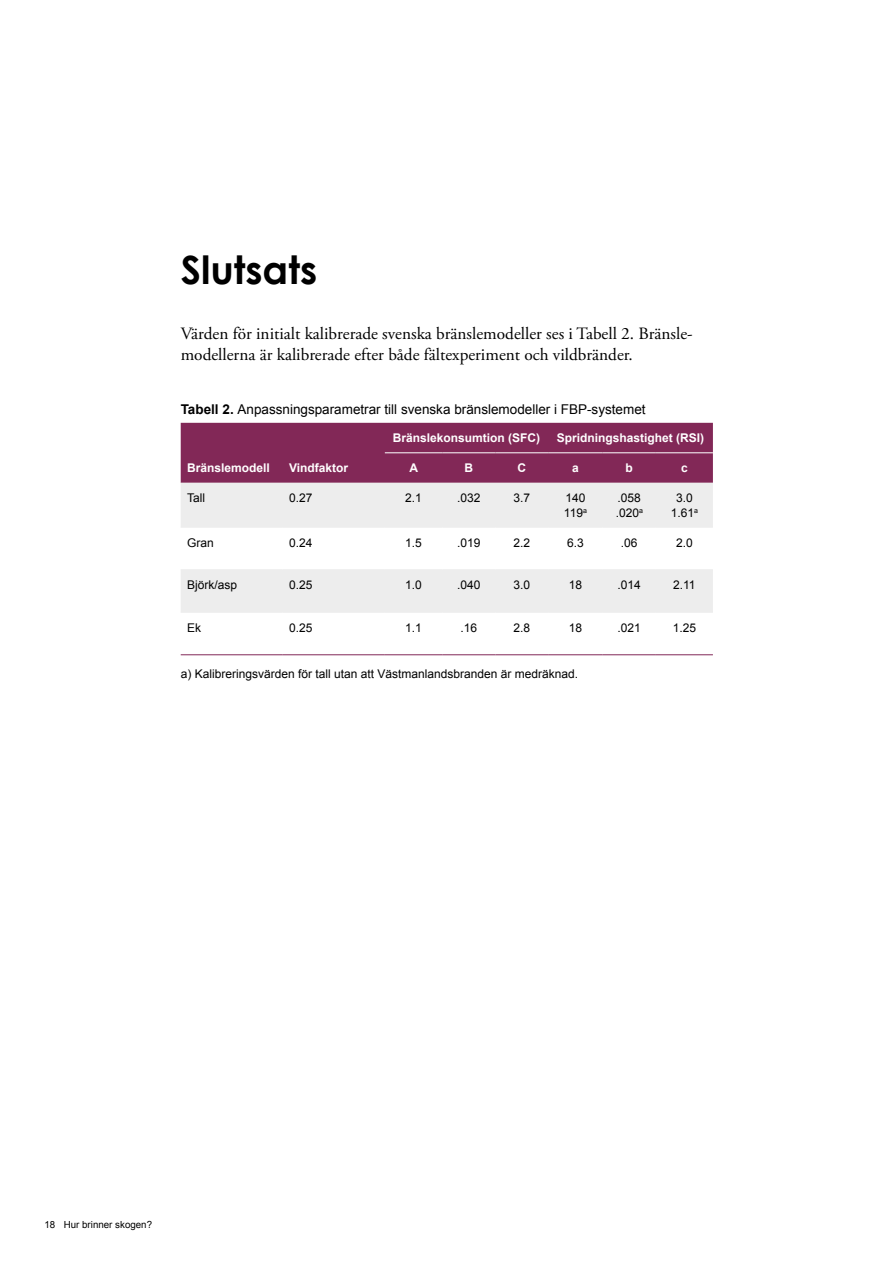
<style>
.page{position:relative;width:893px;height:1263px;background:#fff}
.page>*{position:absolute;margin:0;border:0;box-sizing:border-box;transform-origin:0 0}
.Kapitelrubrik_H1{font:700 39px "Century Gothic";color:#000}
.Brödtext_P{font:17.25px/20.7px "Adobe Garamond Pro";color:#000}
.t1{font:13.5px "Arial";color:#000}
.Text_höger_kolumn{font:12px/14.4px "Arial";color:#000}
.Rubrik_kolumn{font:700 12px "Arial";color:#fff}
.Byline{font:12px "Arial";color:#000}
.t2{font:9.75px "Arial";color:#000}
.s1{font-weight:700}
</style>
<div class="page">
<div style="left:181px;top:423px;width:532px;height:60px;background:#822857"></div>
<div style="left:181px;top:483px;width:532px;height:44px;background:#ededed"></div>
<div style="left:181px;top:570px;width:532px;height:42px;background:#ededed"></div>
<hr style="left:181px;top:527px;width:102px;height:1px;background:#ededed">
<hr style="left:283px;top:527px;width:102px;height:1px;background:#ededed">
<hr style="left:385px;top:527px;width:57px;height:1px;background:#ededed">
<hr style="left:442px;top:527px;width:53px;height:1px;background:#ededed">
<hr style="left:495px;top:527px;width:53px;height:1px;background:#ededed">
<hr style="left:548px;top:527px;width:55px;height:1px;background:#ededed">
<hr style="left:603px;top:527px;width:53px;height:1px;background:#ededed">
<hr style="left:656px;top:527px;width:57px;height:1px;background:#ededed">
<hr style="left:181px;top:569px;width:102px;height:1px;background:#ededed">
<hr style="left:283px;top:569px;width:102px;height:1px;background:#ededed">
<hr style="left:385px;top:569px;width:57px;height:1px;background:#ededed">
<hr style="left:442px;top:569px;width:53px;height:1px;background:#ededed">
<hr style="left:495px;top:569px;width:53px;height:1px;background:#ededed">
<hr style="left:548px;top:569px;width:55px;height:1px;background:#ededed">
<hr style="left:603px;top:569px;width:53px;height:1px;background:#ededed">
<hr style="left:656px;top:569px;width:57px;height:1px;background:#ededed">
<hr style="left:181px;top:612px;width:102px;height:1px;background:#ededed">
<hr style="left:283px;top:612px;width:102px;height:1px;background:#ededed">
<hr style="left:385px;top:612px;width:57px;height:1px;background:#ededed">
<hr style="left:442px;top:612px;width:53px;height:1px;background:#ededed">
<hr style="left:495px;top:612px;width:53px;height:1px;background:#ededed">
<hr style="left:548px;top:612px;width:55px;height:1px;background:#ededed">
<hr style="left:603px;top:612px;width:53px;height:1px;background:#ededed">
<hr style="left:656px;top:612px;width:57px;height:1px;background:#ededed">
<hr style="left:181px;top:654px;width:102px;height:1px;background:#822857">
<hr style="left:283px;top:654px;width:102px;height:1px;background:#822857">
<hr style="left:385px;top:654px;width:57px;height:1px;background:#822857">
<hr style="left:442px;top:654px;width:53px;height:1px;background:#822857">
<hr style="left:495px;top:654px;width:53px;height:1px;background:#822857">
<hr style="left:548px;top:654px;width:55px;height:1px;background:#822857">
<hr style="left:603px;top:654px;width:53px;height:1px;background:#822857">
<hr style="left:656px;top:654px;width:57px;height:1px;background:#822857">
<hr style="left:385px;top:452px;width:57px;height:1px;background:#fff">
<hr style="left:442px;top:452px;width:53px;height:1px;background:#fff">
<hr style="left:495px;top:452px;width:53px;height:1px;background:#fff">
<hr style="left:548px;top:452px;width:55px;height:1px;background:#fff">
<hr style="left:603px;top:452px;width:53px;height:1px;background:#fff">
<hr style="left:656px;top:452px;width:57px;height:1px;background:#fff">
<h1 class="Kapitelrubrik_H1" style="left:181px;top:241px;width:138px">Slutsats</h1>
<p class="Brödtext_P" style="left:181px;top:324px;width:513px">Värden för initialt kalibrerade svenska bränslemodeller ses i Tabell 2. Bränsle&shy;modellerna är kalibrerade efter både fältexperiment och vildbränder.</p>
<h2 class="t1" style="left:181px;top:401px;width:466px"><span class="s1">Tabell 2.</span> Anpassningsparametrar till svenska bränslemodeller i FBP-systemet</h2>
<p class="Rubrik_kolumn" style="left:393px;top:430px;width:149px">Bränslekonsumtion (SFC)</p>
<p class="Rubrik_kolumn" style="left:557px;top:430px;width:149px">Spridningshastighet (RSI)</p>
<p class="Rubrik_kolumn" style="left:187px;top:460px;width:84px">Bränslemodell</p>
<p class="Rubrik_kolumn" style="left:289px;top:460px;width:61px">Vindfaktor</p>
<p class="Rubrik_kolumn" style="left:409px;top:460px;width:10px">A</p>
<p class="Rubrik_kolumn" style="left:464px;top:460px;width:10px">B</p>
<p class="Rubrik_kolumn" style="left:517px;top:460px;width:10px">C</p>
<p class="Rubrik_kolumn" style="left:572px;top:460px;width:8px">a</p>
<p class="Rubrik_kolumn" style="left:626px;top:460px;width:9px">b</p>
<p class="Rubrik_kolumn" style="left:681px;top:460px;width:8px">c</p>
<p class="Text_höger_kolumn" style="left:187px;top:491px;width:19px">Tall</p>
<p class="Text_höger_kolumn" style="left:289px;top:491px;width:25px">0.27</p>
<p class="Text_höger_kolumn" style="left:405px;top:491px;width:18px">2.1</p>
<p class="Text_höger_kolumn" style="left:457px;top:491px;width:25px">.032</p>
<p class="Text_höger_kolumn" style="left:513px;top:491px;width:18px">3.7</p>
<p class="Text_höger_kolumn" style="left:564px;top:491px;width:25px">140<br>119<sup>a</sup></p>
<p class="Text_höger_kolumn" style="left:616px;top:491px;width:29px">.058 .020<sup>a</sup></p>
<p class="Text_höger_kolumn" style="left:671px;top:491px;width:29px;text-align:center">3.0<br>1.61<sup>a</sup></p>
<p class="Text_höger_kolumn" style="left:187px;top:535px;width:28px">Gran</p>
<p class="Text_höger_kolumn" style="left:289px;top:535px;width:25px">0.24</p>
<p class="Text_höger_kolumn" style="left:405px;top:535px;width:18px">1.5</p>
<p class="Text_höger_kolumn" style="left:457px;top:535px;width:25px">.019</p>
<p class="Text_höger_kolumn" style="left:513px;top:535px;width:18px">2.2</p>
<p class="Text_höger_kolumn" style="left:567px;top:535px;width:18px">6.3</p>
<p class="Text_höger_kolumn" style="left:621px;top:535px;width:18px">.06</p>
<p class="Text_höger_kolumn" style="left:676px;top:535px;width:18px">2.0</p>
<p class="Text_höger_kolumn" style="left:187px;top:578px;width:52px">Björk/asp</p>
<p class="Text_höger_kolumn" style="left:289px;top:578px;width:25px">0.25</p>
<p class="Text_höger_kolumn" style="left:405px;top:578px;width:18px">1.0</p>
<p class="Text_höger_kolumn" style="left:457px;top:578px;width:25px">.040</p>
<p class="Text_höger_kolumn" style="left:513px;top:578px;width:18px">3.0</p>
<p class="Text_höger_kolumn" style="left:569px;top:578px;width:15px">18</p>
<p class="Text_höger_kolumn" style="left:618px;top:578px;width:25px">.014</p>
<p class="Text_höger_kolumn" style="left:673px;top:578px;width:24px">2.11</p>
<p class="Text_höger_kolumn" style="left:187px;top:620px;width:16px">Ek</p>
<p class="Text_höger_kolumn" style="left:289px;top:620px;width:25px">0.25</p>
<p class="Text_höger_kolumn" style="left:405px;top:620px;width:18px">1.1</p>
<p class="Text_höger_kolumn" style="left:460px;top:620px;width:18px">.16</p>
<p class="Text_höger_kolumn" style="left:513px;top:620px;width:18px">2.8</p>
<p class="Text_höger_kolumn" style="left:569px;top:620px;width:15px">18</p>
<p class="Text_höger_kolumn" style="left:618px;top:620px;width:25px">.021</p>
<p class="Text_höger_kolumn" style="left:673px;top:620px;width:25px">1.25</p>
<p class="Byline" style="left:181px;top:666px;width:399px">a) Kalibreringsvärden för tall utan att Västmanlandsbranden är medräknad.</p>
<p class="t2" style="left:44px;top:1218px;width:109px">18 Hur brinner skogen?</p>
</div>
